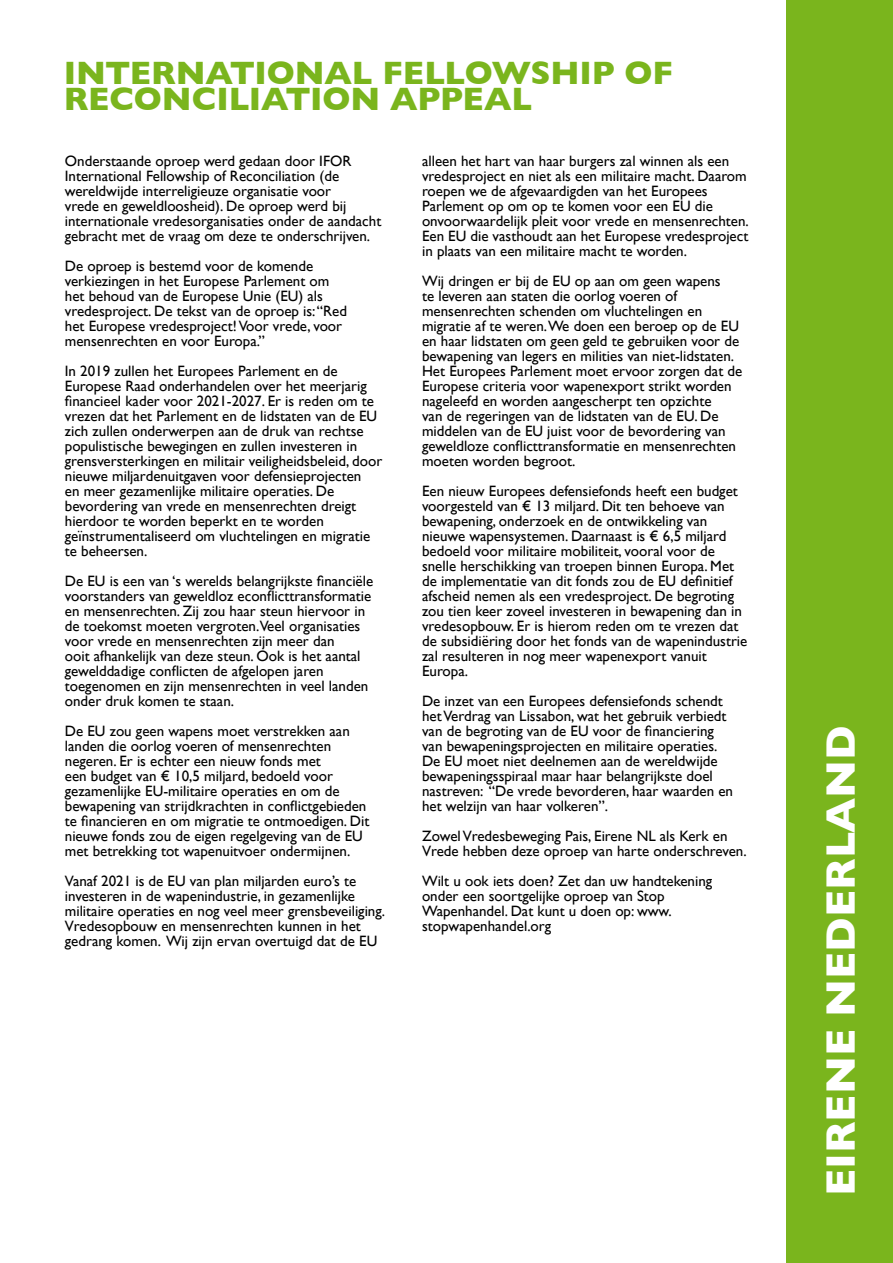
<style>
.page{position:relative;width:893px;height:1263px;background:#fff}
.page>*{position:absolute;margin:0;border:0;box-sizing:border-box;transform-origin:0 0}
.t1{font:700 42px "Gill Sans";color:#fff}
.t2{font:700 33px/25.5px "Gill Sans";letter-spacing:-.005em;color:#7ab51d}
.t3{font:15px/15px "Gill Sans";color:#000}
</style>
<div class="page">
<div style="left:786px;top:0;width:107px;height:1263px;background:#7ab51d"></div>
<h2 class="t2" style="left:64px;top:60px;width:611px">INTERNATIONAL FELLOWSHIP OF<br>RECONCILIATION APPEAL</h2>
<p class="t3" style="left:65px;top:154px;width:318px">Onderstaande oproep werd gedaan door IFOR International Fellowship of Reconciliation (de wereldwijde interreligieuze organisatie voor<br>vrede en geweldloosheid). De oproep werd bij internationale vredesorganisaties onder de aandacht gebracht met de vraag om deze te onderschrijven.</p>
<p class="t3" style="left:65px;top:259px;width:284px">De oproep is bestemd voor de komende verkiezingen in het Europese Parlement om het behoud van de Europese Unie (EU) als vredesproject. De tekst van de oproep is: “Red het Europese vredesproject! Voor vrede, voor mensenrechten en voor Europa.”</p>
<p class="t3" style="left:65px;top:364px;width:319px">In 2019 zullen het Europees Parlement en de Europese Raad onderhandelen over het meerjarig financieel kader voor 2021-2027. Er is reden om te vrezen dat het Parlement en de lidstaten van de EU zich zullen onderwerpen aan de druk van rechtse populistische bewegingen en zullen investeren in grensversterkingen en militair veiligheidsbeleid, door nieuwe miljardenuitgaven voor defensieprojecten<br>en meer gezamenlijke militaire operaties. De bevordering van vrede en mensenrechten dreigt hierdoor te worden beperkt en te worden geïnstrumentaliseerd om vluchtelingen en migratie te beheersen.</p>
<p class="t3" style="left:65px;top:574px;width:310px">De EU is een van ‘s werelds belangrijkste financiële voorstanders van geweldloz econflicttransformatie en mensenrechten. Zij zou haar steun hiervoor in de toekomst moeten vergroten.Veel organisaties voor vrede en mensenrechten zijn meer dan<br>ooit afhankelijk van deze steun. Ook is het aantal gewelddadige conflicten de afgelopen jaren toegenomen en zijn mensenrechten in veel landen onder druk komen te staan.</p>
<p class="t3" style="left:65px;top:724px;width:306px">De EU zou geen wapens moet verstrekken aan landen die oorlog voeren of mensenrechten negeren. Er is echter een nieuw fonds met<br>een budget van € 10,5 miljard, bedoeld voor gezamenlijke EU-militaire operaties en om de bewapening van strijdkrachten in conflictgebieden te financieren en om migratie te ontmoedigen. Dit nieuwe fonds zou de eigen regelgeving van de EU met betrekking tot wapenuitvoer ondermijnen.</p>
<p class="t3" style="left:65px;top:874px;width:322px">Vanaf 2021 is de EU van plan miljarden euro’s te investeren in de wapenindustrie, in gezamenlijke militaire operaties en nog veel meer grensbeveiliging.<br>Vredesopbouw en mensenrechten kunnen in het gedrang komen. Wij zijn ervan overtuigd dat de EU</p>
<p class="t3" style="left:422px;top:153px;width:328px">alleen het hart van haar burgers zal winnen als een vredesproject en niet als een militaire macht. Daarom roepen we de afgevaardigden van het Europees Parlement op om op te komen voor een EU die onvoorwaardelijk pleit voor vrede en mensenrechten.<br>Een EU die vasthoudt aan het Europese vredesproject in plaats van een militaire macht te worden.</p>
<p class="t3" style="left:422px;top:273px;width:322px">Wij dringen er bij de EU op aan om geen wapens<br>te leveren aan staten die oorlog voeren of mensenrechten schenden om vluchtelingen en migratie af te weren.We doen een beroep op de EU en haar lidstaten om geen geld te gebruiken voor de bewapening van legers en milities van niet-lidstaten.<br>Het Europees Parlement moet ervoor zorgen dat de Europese criteria voor wapenexport strikt worden nageleefd en worden aangescherpt ten opzichte<br>van de regeringen van de lidstaten van de EU. De middelen van de EU juist voor de bevordering van geweldloze conflicttransformatie en mensenrechten moeten worden begroot.</p>
<p class="t3" style="left:422px;top:483px;width:327px">Een nieuw Europees defensiefonds heeft een budget voorgesteld van € 13 miljard. Dit ten behoeve van bewapening, onderzoek en de ontwikkeling van nieuwe wapensystemen. Daarnaast is € 6,5 miljard bedoeld voor militaire mobiliteit, vooral voor de snelle herschikking van troepen binnen Europa. Met de implementatie van dit fonds zou de EU definitief afscheid nemen als een vredesproject. De begroting zou tien keer zoveel investeren in bewapening dan in vredesopbouw. Er is hierom reden om te vrezen dat de subsidiëring door het fonds van de wapenindustrie zal resulteren in nog meer wapenexport vanuit Europa.</p>
<p class="t3" style="left:422px;top:693px;width:312px">De inzet van een Europees defensiefonds schendt het Verdrag van Lissabon, wat het gebruik verbiedt van de begroting van de EU voor de financiering van bewapeningsprojecten en militaire operaties.<br>De EU moet niet deelnemen aan de wereldwijde bewapeningsspiraal maar haar belangrijkste doel nastreven: “De vrede bevorderen, haar waarden en het welzijn van haar volkeren”.</p>
<p class="t3" style="left:422px;top:828px;width:326px">Zowel Vredesbeweging Pais, Eirene NL als Kerk en<br>Vrede hebben deze oproep van harte onderschreven.</p>
<p class="t3" style="left:422px;top:873px;width:292px">Wilt u ook iets doen? Zet dan uw handtekening onder een soortgelijke oproep van Stop Wapenhandel. Dat kunt u doen op: www. stopwapenhandel.org</p>
<h1 class="t1" style="left:807px;top:1196px;width:472px;rotate:-90deg">EIRENE NEDERLAND</h1>
</div>
